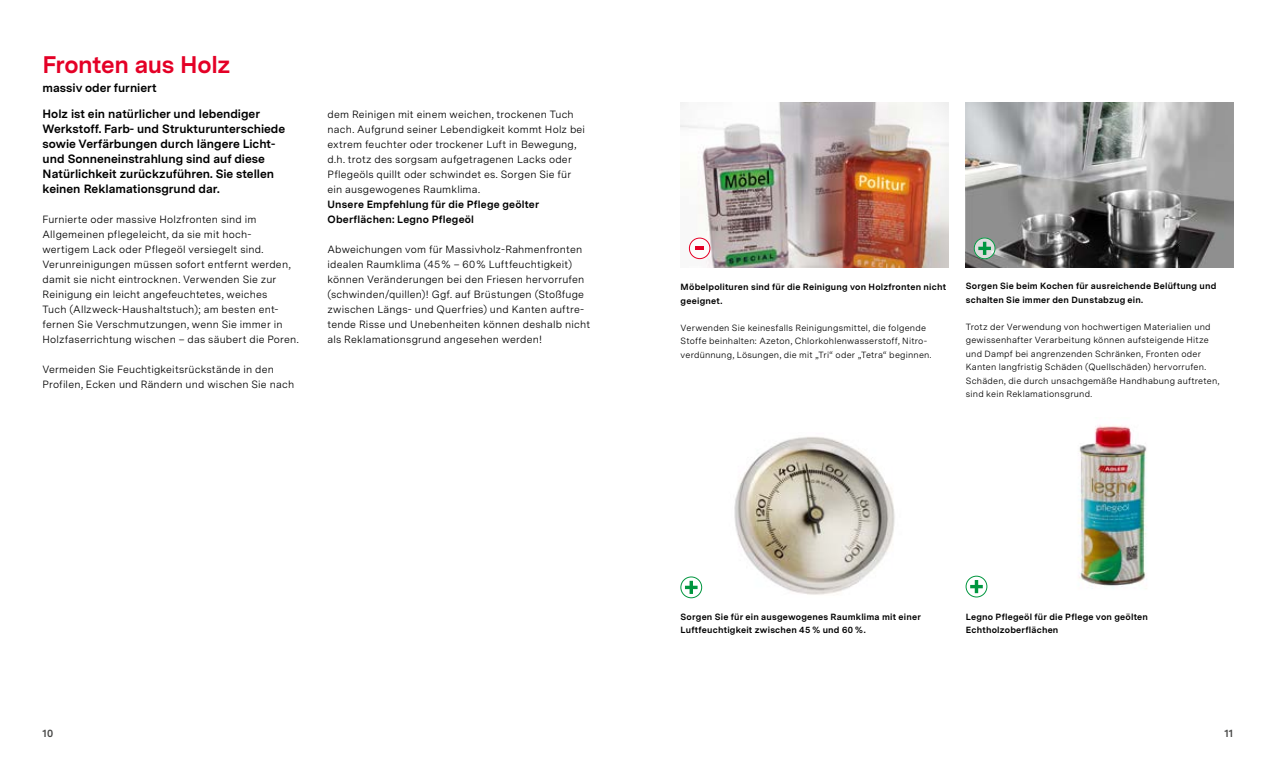
<style>
.page{position:relative;width:1276px;height:766px;background:#fff}
.page>*{position:absolute;margin:0;border:0;box-sizing:border-box;transform-origin:0 0}
.t1{font:700 24px "Messina Sans";letter-spacing:-.015em;color:#e40026}
.t2{font:700 12px/15px "Messina Sans";color:#000}
.t3{font:10.5px/15px "Messina Sans";letter-spacing:.02em;color:#000}
.t4{font:700 10.5px/15px "Messina Sans";letter-spacing:.02em;color:#000}
.t5{font:700 10.5px "Messina Sans";color:#494948}
.t6{font:9px/13.5px "Messina Sans";letter-spacing:.025em;color:#000}
.t7{font:700 9px/13.5px "Messina Sans";letter-spacing:.025em;color:#000}
</style>
<div class="page">
<img style="left:681px;top:103px;width:267px;height:165px">
<img style="left:734px;top:437px;width:161px;height:158px">
<img style="left:1078px;top:425px;width:69px;height:164px">
<img style="left:965px;top:103px;width:268px;height:165px">
<div style="left:966px;top:575px;width:21px;height:22px;border:1px solid #00963f;border-radius:50%"></div>
<svg style="left:970px;top:580px;width:12px;height:13px"></svg>
<div style="left:680px;top:576px;width:22px;height:22px;border:1px solid #00963f;border-radius:50%"></div>
<svg style="left:685px;top:580px;width:12px;height:13px"></svg>
<svg style="left:974px;top:238px;width:21px;height:20px"></svg>
<div style="left:974px;top:238px;width:21px;height:21px;border:1px solid #00963f;border-radius:50%"></div>
<svg style="left:978px;top:242px;width:13px;height:13px"></svg>
<div style="left:689px;top:238px;width:21px;height:20px;background:#fff;border-radius:50%"></div>
<div style="left:689px;top:238px;width:21px;height:21px;border:1px solid #e40026;border-radius:50%"></div>
<svg style="left:695px;top:247px;width:9px;height:3px"></svg>
<h1 class="t1" style="left:43px;top:46px;width:189px">Fronten aus Holz</h1>
<p class="t2" style="left:43px;top:74px;width:219px;line-height:25.8px">massiv oder furniert<br>Holz ist ein natürlicher und lebendiger</p>
<p class="t2" style="left:43px;top:120px;width:244px">Werkstoff. Farb- und Strukturunterschiede sowie Verfärbungen durch längere Licht&shy;und Sonneneinstrahlung sind auf diese Natürlichkeit zurückzuführen. Sie stellen keinen Reklamationsgrund dar.</p>
<p class="t3" style="left:43px;top:211px;width:258px">Furnierte oder massive Holzfronten sind im Allgemeinen pflegeleicht, da sie mit hoch&shy;wertigem Lack oder Pflegeöl versiegelt sind.<br>Verunreinigungen müssen sofort entfernt werden, damit sie nicht eintrocknen. Verwenden Sie zur Reinigung ein leicht angefeuchtetes, weiches<br>Tuch (Allzweck-Haushaltstuch); am besten ent&shy;fernen Sie Verschmutzungen, wenn Sie immer in Holzfaserrichtung wischen – das säubert die Poren.</p>
<p class="t3" style="left:43px;top:361px;width:253px">Vermeiden Sie Feuchtigkeitsrückstände in den<br>Profilen, Ecken und Rändern und wischen Sie nach</p>
<p class="t3" style="left:327px;top:106px;width:259px">dem Reinigen mit einem weichen, trockenen Tuch nach. Aufgrund seiner Lebendigkeit kommt Holz bei extrem feuchter oder trockener Luft in Bewegung, d.h. trotz des sorgsam aufgetragenen Lacks oder Pflegeöls quillt oder schwindet es. Sorgen Sie für ein ausgewogenes Raumklima.</p>
<p class="t4" style="left:327px;top:196px;width:213px">Unsere Empfehlung für die Pflege geölter<br>Oberflächen: Legno Pflegeöl</p>
<p class="t3" style="left:327px;top:241px;width:264px">Abweichungen vom für Massivholz-Rahmenfronten idealen Raumklima (45% – 60% Luftfeuchtigkeit) können Veränderungen bei den Friesen hervorrufen (schwinden/quillen)! Ggf. auf Brüstungen (Stoßfuge zwischen Längs- und Querfries) und Kanten auftre&shy;tende Risse und Unebenheiten können deshalb nicht als Reklamationsgrund angesehen werden!</p>
<p class="t7" style="left:680px;top:280px;width:267px">Möbelpolituren sind für die Reinigung von Holzfronten nicht geeignet.</p>
<p class="t6" style="left:680px;top:320px;width:252px">Verwenden Sie keinesfalls Reinigungsmittel, die folgende<br>Stoffe beinhalten: Azeton, Chlorkohlenwasserstoff, Nitro&shy;verdünnung, Lösungen, die mit „Tri“ oder „Tetra“ beginnen.</p>
<p class="t7" style="left:966px;top:279px;width:252px">Sorgen Sie beim Kochen für ausreichende Belüftung und schalten Sie immer den Dunstabzug ein.</p>
<p class="t6" style="left:966px;top:319px;width:255px">Trotz der Verwendung von hochwertigen Materialien und gewissenhafter Verarbeitung können aufsteigende Hitze und Dampf bei angrenzenden Schränken, Fronten oder Kanten langfristig Schäden (Quellschäden) hervorrufen.<br>Schäden, die durch unsachgemäße Handhabung auftreten, sind kein Reklamationsgrund.</p>
<p class="t7" style="left:680px;top:609px;width:242px">Sorgen Sie für ein ausgewogenes Raumklima mit einer<br>Luftfeuchtigkeit zwischen 45 % und 60 %.</p>
<p class="t7" style="left:966px;top:609px;width:184px">Legno Pflegeöl für die Pflege von geölten<br>Echtholzoberflächen</p>
<p class="t5" style="left:43px;top:725px;width:12px">10</p>
<p class="t5" style="left:1224px;top:725px;width:10px">11</p>
</div>
